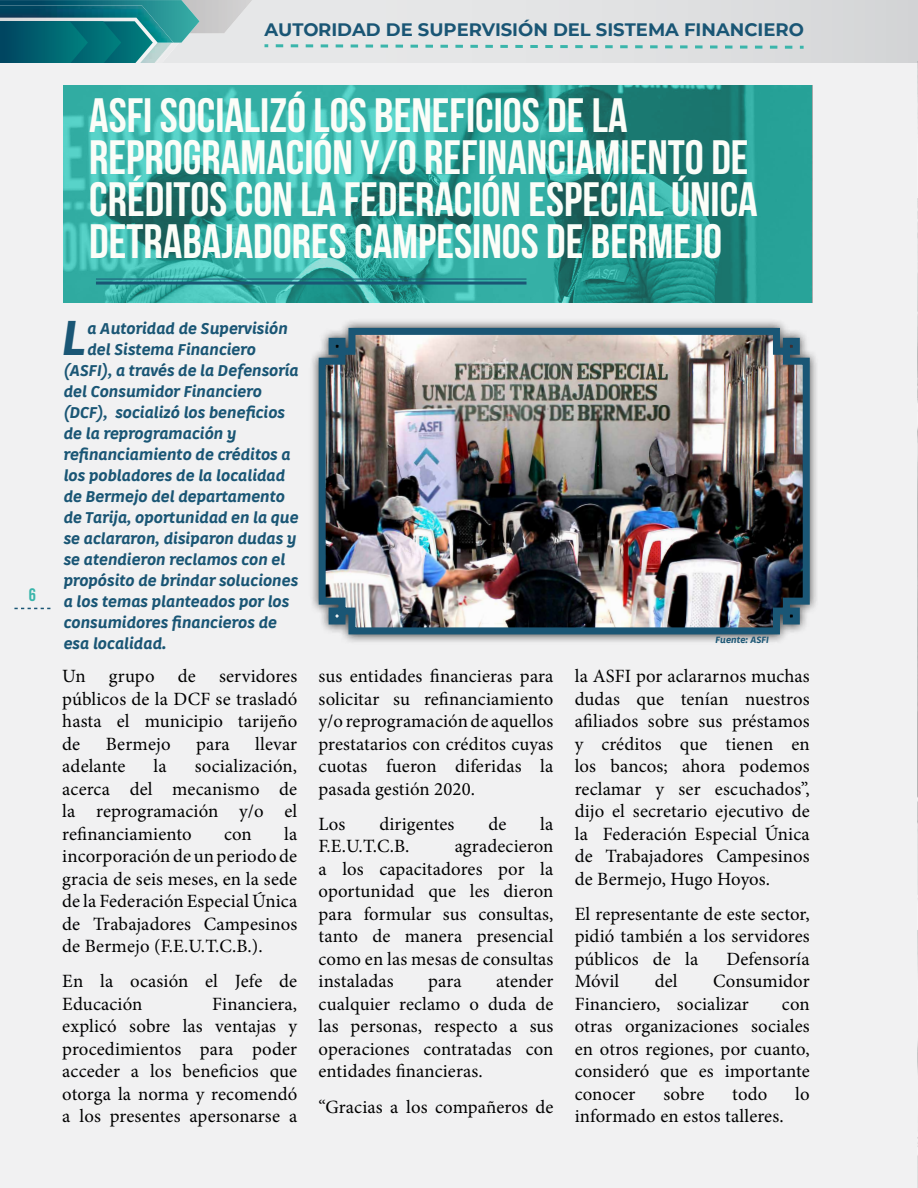
<style>
.page{position:relative;width:918px;height:1188px;background:#fff}
.page>*{position:absolute;margin:0;border:0;box-sizing:border-box;transform-origin:0 0}
.t1{font:italic 700 48.45px "Kohinoor W00";color:#1a5675}
.t2{font:700 48px/42px "Bebas Neue";color:#fbfdf8}
.t3{font:18.75px/22.5px "Minion Pro";letter-spacing:.005em;color:#000;text-align:justify}
.t4{font:700 18px "Montserrat";color:#1a5675}
.t5{font:700 18px "Bebas Neue";color:#3ab5ab}
.t6{font:italic 700 15.45px "Kohinoor W00";color:#1a5675}
.t7{font:italic 700 9px "Kohinoor W00";color:#1a5675}
</style>
<div class="page">
<div style="left:0;top:63px;width:918px;height:1125px;background:#f1f1f2"></div>
<svg style="left:14px;top:608px;width:36px;height:1px"></svg>
<svg style="left:200px;top:0;width:718px;height:63px;background:#dfe1e2"></svg>
<img style="left:200px;top:0;width:52px;height:33px">
<svg style="left:0;top:0;width:200px;height:63px;background:#2d818a"></svg>
<svg style="left:785px;top:46px;width:7px;height:3px"></svg>
<svg style="left:770px;top:46px;width:7px;height:3px"></svg>
<svg style="left:755px;top:46px;width:7px;height:3px"></svg>
<svg style="left:740px;top:46px;width:7px;height:3px"></svg>
<svg style="left:725px;top:46px;width:7px;height:3px"></svg>
<svg style="left:710px;top:45px;width:8px;height:4px"></svg>
<svg style="left:695px;top:45px;width:8px;height:3px"></svg>
<svg style="left:680px;top:45px;width:8px;height:3px"></svg>
<svg style="left:665px;top:45px;width:8px;height:3px"></svg>
<svg style="left:650px;top:45px;width:8px;height:3px"></svg>
<svg style="left:635px;top:45px;width:8px;height:3px"></svg>
<svg style="left:620px;top:45px;width:8px;height:3px"></svg>
<svg style="left:605px;top:45px;width:8px;height:3px"></svg>
<svg style="left:590px;top:45px;width:8px;height:3px"></svg>
<svg style="left:575px;top:45px;width:8px;height:3px"></svg>
<svg style="left:560px;top:45px;width:8px;height:3px"></svg>
<svg style="left:545px;top:45px;width:8px;height:3px"></svg>
<svg style="left:530px;top:45px;width:8px;height:3px"></svg>
<svg style="left:515px;top:45px;width:8px;height:3px"></svg>
<svg style="left:500px;top:45px;width:8px;height:3px"></svg>
<svg style="left:485px;top:45px;width:8px;height:3px"></svg>
<svg style="left:470px;top:45px;width:8px;height:3px"></svg>
<svg style="left:455px;top:45px;width:8px;height:3px"></svg>
<svg style="left:440px;top:45px;width:8px;height:3px"></svg>
<svg style="left:425px;top:45px;width:8px;height:3px"></svg>
<svg style="left:411px;top:45px;width:7px;height:3px"></svg>
<svg style="left:396px;top:45px;width:7px;height:3px"></svg>
<svg style="left:381px;top:45px;width:7px;height:3px"></svg>
<svg style="left:366px;top:45px;width:7px;height:3px"></svg>
<svg style="left:351px;top:44px;width:7px;height:4px"></svg>
<svg style="left:336px;top:44px;width:7px;height:3px"></svg>
<svg style="left:321px;top:44px;width:7px;height:3px"></svg>
<svg style="left:306px;top:44px;width:7px;height:3px"></svg>
<svg style="left:291px;top:44px;width:7px;height:3px"></svg>
<svg style="left:276px;top:44px;width:7px;height:3px"></svg>
<svg style="left:800px;top:46px;width:4px;height:3px"></svg>
<img style="left:64px;top:85px;width:748px;height:218px">
<hr style="left:96px;top:279px;width:431px;height:1px;background:#1a5675">
<hr style="left:96px;top:282px;width:431px;height:3px;background:#1a5675">
<div style="left:309px;top:318px;width:510px;height:326px;background:#000;opacity:.75"></div>
<img style="left:315px;top:324px;width:498px;height:314px">
<img style="left:917px;top:62px;width:1px;height:1126px">
<p class="t5" style="left:29px;top:585px;width:9px">6</p>
<p class="t4" style="left:265px;top:17px;width:541px">AUTORIDAD DE SUPERVISIÓN DEL SISTEMA FINANCIERO</p>
<h2 class="t2" style="left:89px;top:94px;width:670px">ASFI SOCIALIZÓ LOS BENEFICIOS DE LA REPROGRAMACIÓN Y/O REFINANCIAMIENTO DE CRÉDITOS CON LA FEDERACIÓN ESPECIAL ÚNICA DETRABAJADORES CAMPESINOS DE BERMEJO</h2>
<h1 class="t1" style="left:62px;top:307px;width:27px">L</h1>
<p class="t6" style="left:87px;top:319px;width:202px">a Autoridad de Supervisión</p>
<p class="t6" style="left:87px;top:340px;width:170px">del Sistema Financiero</p>
<p class="t6" style="left:64px;top:361px;width:237px">(ASFI), a través de la Defensoría</p>
<p class="t6" style="left:64px;top:382px;width:200px">del Consumidor Financiero</p>
<p class="t6" style="left:64px;top:403px;width:223px">(DCF), socializó los beneficios</p>
<p class="t6" style="left:64px;top:424px;width:174px">de la reprogramación y</p>
<p class="t6" style="left:64px;top:445px;width:229px">refinanciamiento de créditos a</p>
<p class="t6" style="left:64px;top:466px;width:223px">los pobladores de la localidad</p>
<p class="t6" style="left:64px;top:487px;width:223px">de Bermejo del departamento</p>
<p class="t6" style="left:64px;top:508px;width:237px">de Tarija, oportunidad en la que</p>
<p class="t6" style="left:64px;top:529px;width:234px">se aclararon, disiparon dudas y</p>
<p class="t6" style="left:64px;top:550px;width:223px">se atendieron reclamos con el</p>
<p class="t6" style="left:64px;top:571px;width:236px">propósito de brindar soluciones</p>
<p class="t6" style="left:64px;top:592px;width:227px">a los temas planteados por los</p>
<p class="t6" style="left:64px;top:613px;width:215px">consumidores financieros de</p>
<p class="t6" style="left:64px;top:634px;width:104px">esa localidad.</p>
<p class="t3" style="left:62px;top:665px;width:236px">Un grupo de servidores públicos de la DCF se trasladó hasta el municipio tarijeño de</p>
<p class="t3" style="left:106px;top:732px;width:66px">Bermejo</p>
<p class="t3" style="left:196px;top:732px;width:35px">para</p>
<p class="t3" style="left:255px;top:732px;width:44px">llevar</p>
<p class="t3" style="left:62px;top:755px;width:65px">adelante</p>
<p class="t3" style="left:154px;top:755px;width:15px">la</p>
<p class="t3" style="left:62px;top:755px;width:236px;text-indent:132px">socialización, acerca del mecanismo de la reprogramación y/o el refinanciamiento</p>
<p class="t3" style="left:62px;top:822px;width:237px;text-indent:222px">la incorporación de un periodo de gracia de seis meses, en la sede de la Federación Especial Única de Trabajadores Campesinos de Bermejo (F.E.U.T.C.B.).</p>
<p class="t3" style="left:62px;top:970px;width:237px">En la ocasión el Jefe de<br>Educación</p>
<p class="t3" style="left:224px;top:822px;width:29px">con</p>
<p class="t3" style="left:62px;top:993px;width:236px;text-indent:150px">Financiera, explicó sobre las ventajas y procedimientos para poder acceder a los beneficios que otorga la norma y recomendó a los presentes apersonarse a</p>
<p class="t3" style="left:319px;top:665px;width:237px">sus entidades financieras para solicitar su refinanciamiento y/o reprogramación de aquellos prestatarios con créditos cuyas cuotas fueron diferidas la pasada gestión 2020.</p>
<p class="t3" style="left:319px;top:813px;width:28px">Los</p>
<p class="t3" style="left:379px;top:813px;width:77px">dirigentes</p>
<p class="t3" style="left:488px;top:813px;width:20px">de</p>
<p class="t3" style="left:540px;top:813px;width:15px">la</p>
<p class="t3" style="left:319px;top:835px;width:92px">F.E.U.T.C.B.</p>
<p class="t3" style="left:319px;top:835px;width:236px;text-indent:136px">agradecieron a los capacitadores por la oportunidad que les dieron para formular sus consultas, tanto de manera presencial como en las mesas de consultas instaladas</p>
<p class="t3" style="left:319px;top:970px;width:237px;text-indent:178px">atender cualquier reclamo o duda de las personas, respecto a sus operaciones contratadas con entidades financieras.</p>
<p class="t3" style="left:319px;top:1095px;width:237px">“Gracias a los compañeros de</p>
<p class="t3" style="left:428px;top:970px;width:35px">para</p>
<p class="t7" style="left:716px;top:634px;width:55px">Fuente: ASFI</p>
<p class="t3" style="left:575px;top:665px;width:237px">la ASFI por aclararnos muchas dudas que tenían nuestros afiliados sobre sus préstamos y créditos que tienen en los bancos; ahora podemos reclamar y ser escuchados”, dijo el secretario ejecutivo de la Federación Especial Única de Trabajadores Campesinos de Bermejo, Hugo Hoyos.</p>
<p class="t3" style="left:575px;top:903px;width:237px">El representante de este sector, pidió también a los servidores públicos de la</p>
<p class="t3" style="left:727px;top:948px;width:85px">Defensoría</p>
<p class="t3" style="left:575px;top:970px;width:46px">Móvil</p>
<p class="t3" style="left:655px;top:970px;width:24px">del</p>
<p class="t3" style="left:575px;top:970px;width:236px;text-indent:138px">Consumidor<br>Financiero, socializar</p>
<p class="t3" style="left:575px;top:993px;width:237px;text-indent:207px">con otras organizaciones sociales en otros regiones, por cuanto, consideró que es importante conocer</p>
<p class="t3" style="left:663px;top:1083px;width:43px">sobre</p>
<p class="t3" style="left:732px;top:1083px;width:37px">todo</p>
<p class="t3" style="left:795px;top:1083px;width:16px">lo</p>
<p class="t3" style="left:575px;top:1105px;width:210px">informado en estos talleres.</p>
</div>
